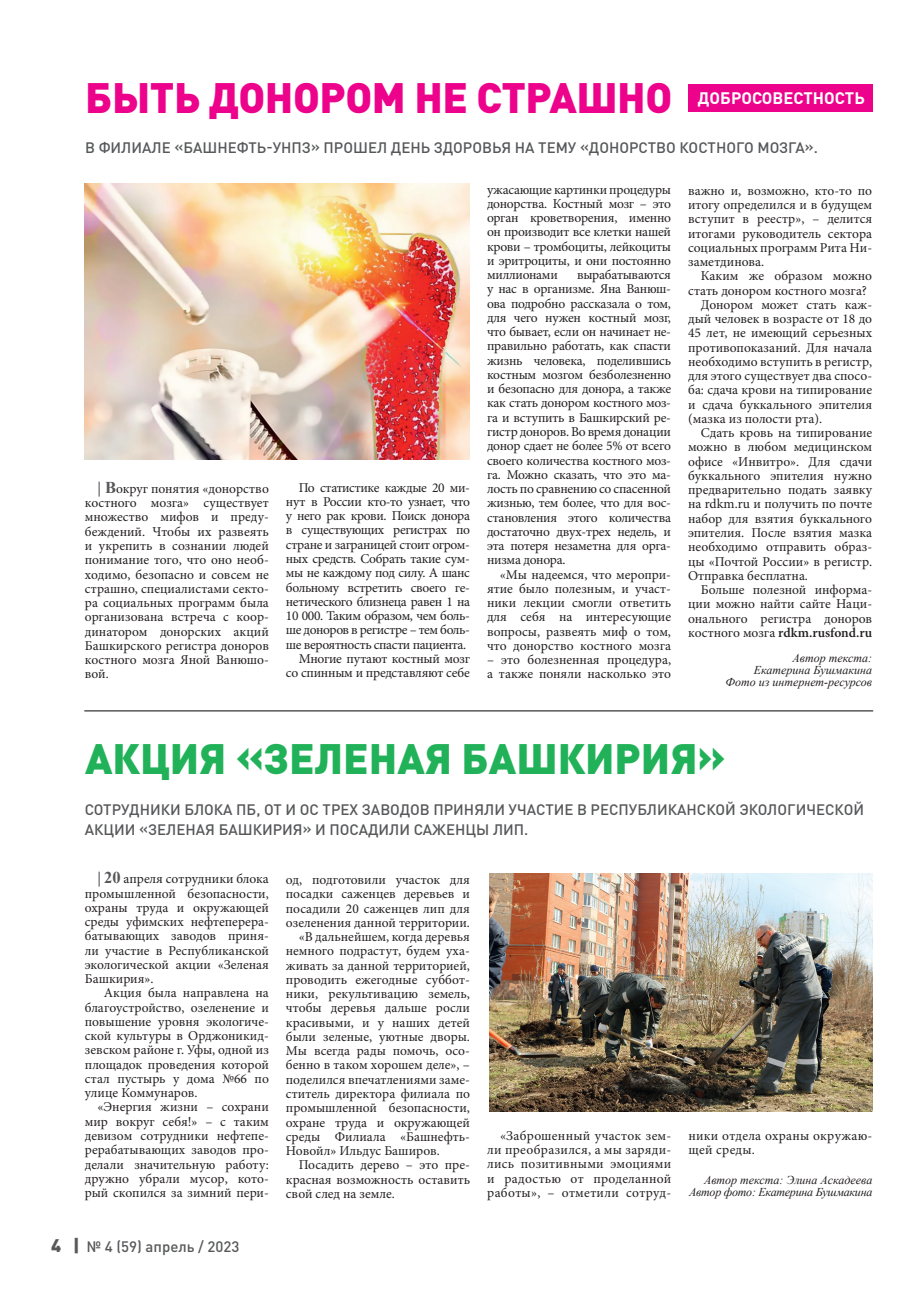
<style>
.page{position:relative;width:915px;height:1306px;background:#fff}
.page>*{position:absolute;margin:0;border:0;box-sizing:border-box;transform-origin:0 0}
.t1{font:900 42px "DIN Pro";color:#21b259}
.t2{font:900 42px "DIN Pro";letter-spacing:-.01em;color:#ed028c}
.t3{font:700 16.5px "DIN Pro";color:#fff}
.t4{font:500 15px/19.5px "DIN Pro";color:#57585a}
.t5{font:13.5px/14.2px "Minion Pro";color:#231f20;text-align:justify}
.t6{font:13.5px/14.2px "Minion Pro";letter-spacing:-.03em;color:#231f20;text-align:right}
.t7{font:13.5px/14.2px "Minion Pro";letter-spacing:.02em;color:#231f20}
.t8{font:600 13.5px "Minion Pro";color:#231f20}
.t9{font:italic 12px/12px "Times New Roman";letter-spacing:-.02em;color:#231f20;text-align:right}
.t10{font:italic 12px/12px "Times New Roman";color:#231f20;text-align:right}
.s1{font-family:"Times New Roman";font-weight:700;font-size:16.5px;color:#57585a}
.s2{font-weight:400}
.s3{font-weight:900;font-size:18px}
</style>
<div class="page">
<div style="left:688px;top:84px;width:184px;height:28px;background:#ed028c"></div>
<hr style="left:84px;top:710px;width:788px;height:1px;background:#57585a">
<img style="left:490px;top:873px;width:382px;height:238px">
<img style="left:84px;top:183px;width:386px;height:276px">
<h1 class="t2" style="left:85px;top:69px;width:588px">БЫТЬ ДОНОРОМ НЕ СТРАШНО</h1>
<p class="t3" style="left:697px;top:87px;width:168px">ДОБРОСОВЕСТНОСТЬ</p>
<p class="t4" style="left:85px;top:137px;width:734px">В ФИЛИАЛЕ «БАШНЕФТЬ-УНПЗ» ПРОШЕЛ ДЕНЬ ЗДОРОВЬЯ НА ТЕМУ «ДОНОРСТВО КОСТНОГО МОЗГА».</p>
<p class="t5" style="left:85px;top:481px;width:185px;text-indent:13px"><span class="s1">| В</span>округ понятия «донорство костного мозга» существует множество мифов и преду&shy;беждений. Чтобы их развеять и укрепить в сознании людей понимание того, что оно необ&shy;ходимо, безопасно и совсем не страшно, специалистами секто&shy;ра социальных программ была организована встреча с коор&shy;динатором донорских акций Башкирского регистра доноров костного мозга Яной Ванюшо&shy;вой.</p>
<p class="t6" style="left:286px;top:480px;width:185px">По статистике каждые 20 ми&shy;нут в России кто-то узнает, что у него рак крови. Поиск донора в существующих регистрах по стране и заграницей стоит огром&shy;ных средств. Собрать такие сум&shy;мы не каждому под силу. А шанс больному встретить своего ге&shy;нетического близнеца равен 1 на<br>10 000. Таким образом, чем боль&shy;ше доноров в регистре – тем боль&shy;ше вероятность спасти пациента.<br>Многие путают костный мозг со спинным и представляют себе</p>
<p class="t5" style="left:487px;top:182px;width:185px">ужасающие картинки процедуры донорства. Костный мозг – это орган кроветворения, именно он производит все клетки нашей крови – тромбоциты, лейкоциты и эритроциты, и они постоянно миллионами</p>
<p class="t5" style="left:487px;top:268px;width:185px;text-indent:90px">вырабатываются у нас в организме. Яна Ванюш&shy;ова подробно рассказала о том, для чего нужен костный мозг, что бывает, если он начинает не&shy;правильно работать, как спасти жизнь человека, поделившись костным мозгом безболезненно и безопасно для донора, а также как стать донором костного моз&shy;га и вступить в Башкирский ре&shy;гистр доноров. Во время донации донор сдает не более 5% от всего своего количества костного моз&shy;га. Можно сказать, что это ма&shy;лость по сравнению со спасенной жизнью, тем более, что для вос&shy;становления этого количества достаточно двух-трех недель, и эта потеря незаметна для орга&shy;низма донора.</p>
<p class="t5" style="left:487px;top:567px;width:185px;text-indent:13px">«Мы надеемся, что меропри&shy;ятие было полезным, и участ&shy;ники лекции смогли ответить для себя на интересующие вопросы, развеять миф о том, что донорство костного мозга</p>
<p class="t5" style="left:487px;top:653px;width:185px">– это болезненная процедура, а также поняли насколько это</p>
<p class="t5" style="left:687px;top:183px;width:185px">важно и, возможно, кто-то по итогу определился и в будущем вступит в реестр», – делится итогами руководитель сектора социальных программ Рита Ни&shy;заметдинова.</p>
<p class="t5" style="left:700px;top:269px;width:173px">Каким же образом можно</p>
<p class="t5" style="left:687px;top:283px;width:180px">стать донором костного мозга?</p>
<p class="t5" style="left:700px;top:297px;width:173px">Донором может стать каж-</p>
<p class="t5" style="left:687px;top:312px;width:185px">дый человек в возрасте от 18 до</p>
<p class="t5" style="left:687px;top:326px;width:185px">45 лет, не имеющий серьезных</p>
<p class="t5" style="left:687px;top:340px;width:185px">противопоказаний. Для начала</p>
<p class="t5" style="left:687px;top:354px;width:185px">необходимо вступить в регистр,</p>
<p class="t5" style="left:687px;top:369px;width:185px">для этого существует два спосо-</p>
<p class="t5" style="left:687px;top:383px;width:185px">ба: сдача крови на типирование</p>
<p class="t5" style="left:687px;top:397px;width:185px">и сдача буккального эпителия</p>
<p class="t5" style="left:687px;top:411px;width:135px">(мазка из полости рта).</p>
<p class="t5" style="left:700px;top:426px;width:173px">Сдать кровь на типирование</p>
<p class="t5" style="left:687px;top:440px;width:185px">можно в любом медицинском</p>
<p class="t5" style="left:687px;top:454px;width:185px">офисе «Инвитро». Для сдачи</p>
<p class="t5" style="left:687px;top:468px;width:185px">буккального эпителия нужно</p>
<p class="t5" style="left:687px;top:483px;width:185px">предварительно подать заявку</p>
<p class="t5" style="left:687px;top:497px;width:185px">на rdkm.ru и получить по почте</p>
<p class="t5" style="left:687px;top:511px;width:185px">набор для взятия буккального</p>
<p class="t5" style="left:687px;top:525px;width:185px">эпителия. После взятия мазка</p>
<p class="t5" style="left:687px;top:540px;width:185px">необходимо отправить образ-</p>
<p class="t5" style="left:687px;top:554px;width:185px">цы «Почтой России» в регистр.</p>
<p class="t5" style="left:687px;top:568px;width:121px">Отправка бесплатна.</p>
<p class="t5" style="left:700px;top:582px;width:173px">Больше полезной информа-</p>
<p class="t5" style="left:687px;top:597px;width:185px">ции можно найти сайте Наци-</p>
<p class="t5" style="left:687px;top:611px;width:185px">онального регистра доноров</p>
<p class="t8" style="left:687px;top:623px;width:185px"><span class="s2">костного мозга</span> rdkm.rusfond.ru</p>
<p class="t10" style="left:725px;top:651px;width:148px">Автор текста:<br>Екатерина Бушмакина<br>Фото из интернет-ресурсов</p>
<h1 class="t1" style="left:85px;top:730px;width:642px">АКЦИЯ «ЗЕЛЕНАЯ БАШКИРИЯ»</h1>
<p class="t4" style="left:85px;top:799px;width:780px">СОТРУДНИКИ БЛОКА ПБ, ОТ И ОС ТРЕХ ЗАВОДОВ ПРИНЯЛИ УЧАСТИЕ В РЕСПУБЛИКАНСКОЙ ЭКОЛОГИЧЕСКОЙ<br>АКЦИИ «ЗЕЛЕНАЯ БАШКИРИЯ» И ПОСАДИЛИ САЖЕНЦЫ ЛИП.</p>
<p class="t5" style="left:85px;top:871px;width:185px;text-indent:13px"><span class="s1">| 20</span> апреля сотрудники блока промышленной безопасности, охраны труда и окружающей среды уфимских нефтеперера&shy;батывающих заводов приня&shy;ли участие в Республиканской экологической акции «Зеленая Башкирия».</p>
<p class="t5" style="left:85px;top:986px;width:185px;text-indent:19px">Акция была направлена на благоустройство, озеленение и повышение уровня экологиче&shy;ской культуры в Орджоникид&shy;зевском районе г. Уфы, одной из площадок проведения которой стал пустырь у дома №66 по улице Коммунаров.</p>
<p class="t5" style="left:85px;top:1100px;width:185px;text-indent:13px">«Энергия жизни – сохрани мир вокруг себя!» – с таким девизом сотрудники нефтепе&shy;рерабатывающих заводов про&shy;делали значительную работу: дружно убрали мусор, кото&shy;рый скопился за зимний пери-</p>
<p class="t4" style="left:51px;top:1235px;width:190px"><span class="s3">4 |</span> № 4 (59) апрель / 2023</p>
<p class="t5" style="left:286px;top:872px;width:185px">од, подготовили участок для</p>
<p class="t5" style="left:286px;top:886px;width:185px">посадки саженцев деревьев и</p>
<p class="t5" style="left:286px;top:901px;width:185px">посадили 20 саженцев лип для</p>
<p class="t5" style="left:286px;top:915px;width:185px">озеленения данной территории.</p>
<p class="t5" style="left:298px;top:929px;width:173px">«В дальнейшем, когда деревья</p>
<p class="t5" style="left:286px;top:944px;width:185px">немного подрастут, будем уха-</p>
<p class="t5" style="left:286px;top:958px;width:185px">живать за данной территорией,</p>
<p class="t5" style="left:286px;top:972px;width:185px">проводить ежегодные суббот-</p>
<p class="t5" style="left:286px;top:986px;width:185px">ники, рекультивацию земель,</p>
<p class="t5" style="left:286px;top:1001px;width:185px">чтобы деревья дальше росли</p>
<p class="t5" style="left:286px;top:1015px;width:185px">красивыми, и у наших детей</p>
<p class="t5" style="left:286px;top:1029px;width:185px">были зеленые, уютные дворы.</p>
<p class="t5" style="left:286px;top:1043px;width:185px">Мы всегда рады помочь, осо-</p>
<p class="t5" style="left:286px;top:1058px;width:185px">бенно в таком хорошем деле», –</p>
<p class="t5" style="left:286px;top:1072px;width:185px">поделился впечатлениями заме-</p>
<p class="t5" style="left:286px;top:1086px;width:185px">ститель директора филиала по</p>
<p class="t5" style="left:286px;top:1100px;width:185px">промышленной безопасности,</p>
<p class="t5" style="left:286px;top:1115px;width:185px">охране труда и окружающей</p>
<p class="t5" style="left:286px;top:1129px;width:185px">среды Филиала «Башнефть-</p>
<p class="t5" style="left:286px;top:1143px;width:155px">Новойл» Ильдус Баширов.</p>
<p class="t5" style="left:298px;top:1157px;width:173px">Посадить дерево – это пре-</p>
<p class="t5" style="left:286px;top:1172px;width:185px">красная возможность оставить</p>
<p class="t5" style="left:286px;top:1186px;width:111px">свой след на земле.</p>
<p class="t5" style="left:487px;top:1128px;width:185px;text-indent:13px">«Заброшенный участок зем&shy;ли преобразился, а мы заряди&shy;лись позитивными эмоциями и радостью от проделанной работы», – отметили сотруд-</p>
<p class="t7" style="left:688px;top:1128px;width:185px">ники отдела охраны окружаю&shy;щей среды.</p>
<p class="t9" style="left:688px;top:1173px;width:185px">Автор текста: Элина Аскадеева<br>Автор фото: Екатерина Бушмакина</p>
</div>
